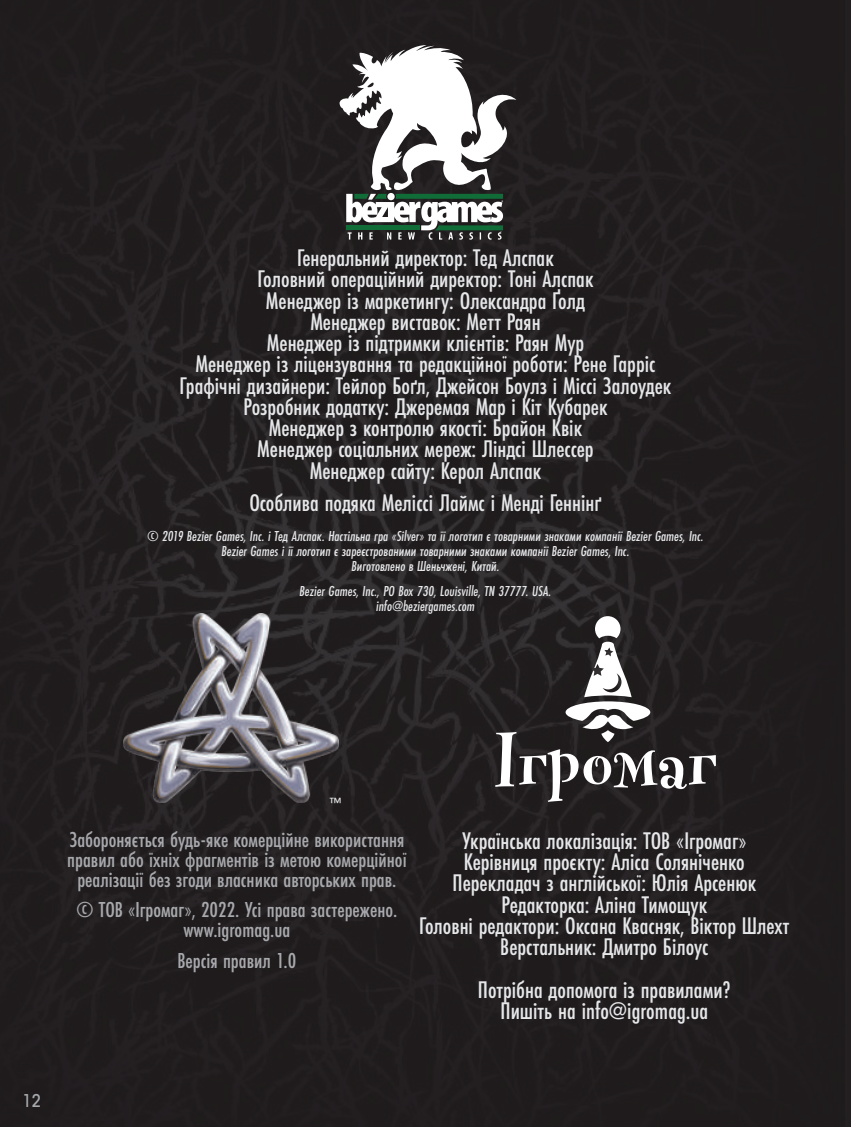
<style>
.page{position:relative;width:851px;height:1127px;background:#fff}
.page>*{position:absolute;margin:0;border:0;box-sizing:border-box;transform-origin:0 0}
.t1{font:500 25px/21.2px "Futura PT Cond";color:#e6e7e9;text-align:center}
.t2{font:500 22.5px/20px "Futura PT Cond";color:#a8a9ad;text-align:center}
.t3{font:500 condensed 17.5px "ITC Avant Garde Std";color:#a8a9ad}
.t4{font:italic 500 15px/15px "Futura PT Cond";color:#e6e7e9;text-align:center}
.t5{font:500 condensed 12.5px "ITC Avant Garde Std";color:#e6e7e9}
</style>
<div class="page">
<hr style="left:849px;top:0;width:1px;height:1127px;background:#231f20">
<img style="left:0;top:0;width:849px;height:1127px">
<img style="left:123px;top:614px;width:215px;height:188px">
<svg style="left:495px;top:616px;width:220px;height:186px;background:#474445"></svg>
<svg style="left:339px;top:45px;width:177px;height:195px"></svg>
<p class="t1" style="left:179px;top:247px;width:493px">Генеральний директор: Тед Алспак<br>Головний операційний директор: Тоні Алспак<br>Менеджер із маркетингу: Олександра Ґолд<br>Менеджер виставок: Метт Раян<br>Менеджер із підтримки клієнтів: Раян Мур<br>Менеджер із ліцензування та редакційної роботи: Рене Гарріс Графічні дизайнери: Тейлор Боґл, Джейсон Боулз і Міссі Залоудек Розробник додатку: Джеремая Мар і Кіт Кубарек<br>Менеджер з контролю якості: Брайон Квік<br>Менеджер соціальних мереж: Ліндсі Шлессер<br>Менеджер сайту: Керол Алспак</p>
<p class="t1" style="left:249px;top:491px;width:353px">Особлива подяка Меліссі Лаймс і Менді Геннінґ</p>
<p class="t4" style="left:147px;top:528px;width:558px">© 2019 Bezier Games, Inc. і Тед Алспак. Настільна гра «Silver» та її логотип є товарними знаками компанії Bezier Games, Inc.<br>Bezier Games і її логотип є зареєстрованими товарними знаками компанії Bezier Games, Inc.<br>Виготовлено в Шеньчжені, Китай.</p>
<p class="t4" style="left:299px;top:584px;width:253px">Bezier Games, Inc., PO Box 730, Louisville, TN 37777. USA. info@beziergames.com</p>
<p class="t3" style="left:22px;top:1089px;width:20px">12</p>
<p class="t5" style="left:329px;top:795px;width:14px">™</p>
<p class="t2" style="left:67px;top:829px;width:341px">Забороняється будь-яке комерційне використання правил або їхніх фрагментів із метою комерційної реалізації без згоди власника авторських прав.</p>
<p class="t2" style="left:77px;top:900px;width:322px">© ТОВ «Ігромаг», 2022. Усі права застережено. www.igromag.ua</p>
<p class="t2" style="left:177px;top:950px;width:120px">Версія правил 1.0</p>
<p class="t1" style="left:419px;top:830px;width:372px">Українська локалізація: ТОВ «Ігромаг»<br>Керівниця проєкту: Аліса Соляніченко Перекладач з англійської: Юлія Арсенюк Редакторка: Аліна Тимощук<br>Головні редактори: Оксана Квасняк, Віктор Шлехт Верстальник: Дмитро Білоус</p>
<p class="t1" style="left:478px;top:978px;width:254px">Потрібна допомога із правилами?<br>Пишіть на info@igromag.ua</p>
</div>
